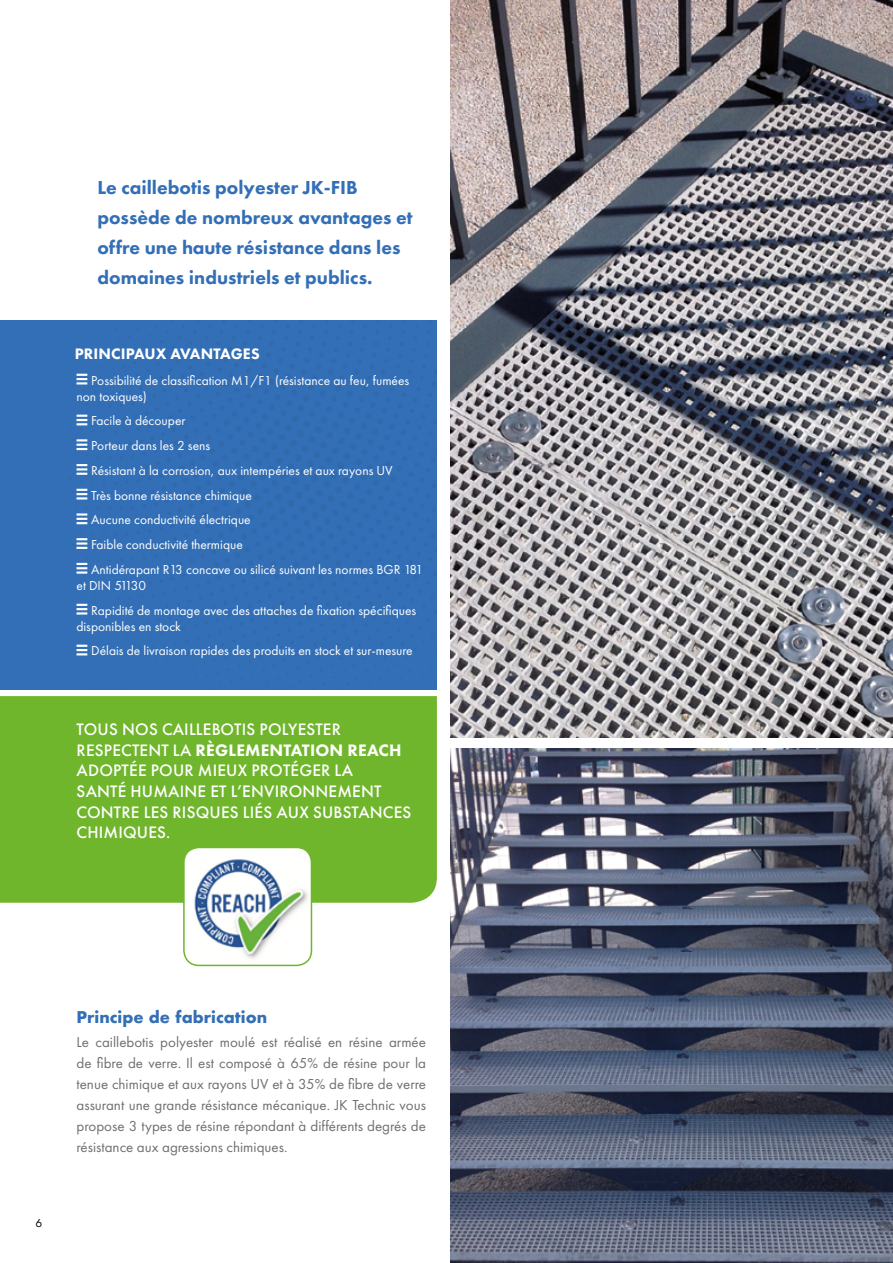
<style>
.page{position:relative;width:893px;height:1263px;background:#fff}
.page>*{position:absolute;margin:0;border:0;box-sizing:border-box;transform-origin:0 0}
.t1{font:800 19.5px/30px "Futura PT";color:#336fb6}
.t2{font:500 17.25px/20.7px "Futura PT";letter-spacing:.01em;color:#fff}
.t3{font:700 15.75px "Futura";color:#336fb6}
.t4{font:800 15.75px "Futura PT";letter-spacing:.01em;color:#fff}
.t5{font:15px/21px "Futura PT";color:#706f6f;text-align:justify}
.t6{font:13.5px/24.8px "Futura PT";color:#fff}
.t7{font:12px "Futura PT";color:#000}
.s1{font-weight:800}
</style>
<div class="page">
<img style="left:451px;top:748px;width:442px;height:515px">
<img style="left:451px;top:0;width:442px;height:737px">
<div style="left:0;top:320px;width:437px;height:370px;background:#336fb6"></div>
<div style="left:0;top:696px;width:437px;height:207px;background:#70b62c"></div>
<div style="left:184px;top:847px;width:127px;height:118px;background:#fff;border-radius:15px"></div>
<img style="left:189px;top:850px;width:121px;height:112px">
<div style="left:183px;top:847px;width:129px;height:119px;border:2px solid #70b62c;border-radius:15px"></div>
<h1 class="t1" style="left:97px;top:172px;width:317px">Le caillebotis polyester JK-FIB possède de nombreux avantages et offre une haute résistance dans les domaines industriels et publics.</h1>
<p class="t4" style="left:75px;top:344px;width:186px">PRINCIPAUX AVANTAGES</p>
<p class="t6" style="left:77px;top:372px;width:334px;line-height:16.2px;text-indent:15px">Possibilité de classification M1/F1 (résistance au feu, fumées non toxiques)</p>
<p class="t6" style="left:91px;top:408px;width:333px">Facile à découper<br>Porteur dans les 2 sens<br>Résistant à la corrosion, aux intempéries et aux rayons UV<br>Très bonne résistance chimique<br>Aucune conductivité électrique<br>Faible conductivité thermique<br>Antidérapant R13 concave ou silicé suivant les normes BGR 181</p>
<p class="t6" style="left:91px;top:573px;width:327px;text-indent:-15px">et DIN 51130<br>Rapidité de montage avec des attaches de fixation spécifiques</p>
<p class="t6" style="left:91px;top:614px;width:323px;text-indent:-15px">disponibles en stock<br>Délais de livraison rapides des produits en stock et sur-mesure</p>
<p class="t2" style="left:77px;top:719px;width:336px">TOUS NOS CAILLEBOTIS POLYESTER<br>RESPECTENT LA <span class="s1">RÈGLEMENTATION REACH<br></span>ADOPTÉE POUR MIEUX PROTÉGER LA<br>SANTÉ HUMAINE ET L’ENVIRONNEMENT<br>CONTRE LES RISQUES LIÉS AUX SUBSTANCES<br>CHIMIQUES.</p>
<p class="t7" style="left:36px;top:1216px;width:8px">6</p>
<p class="t3" style="left:77px;top:1005px;width:192px">Principe de fabrication</p>
<p class="t5" style="left:77px;top:1031px;width:351px">Le caillebotis polyester moulé est réalisé en résine armée de fibre de verre. Il est composé à 65% de résine pour la tenue chimique et aux rayons UV et à 35% de fibre de verre assurant une grande résistance mécanique. JK Technic vous propose 3 types de résine répondant à différents degrés de résistance aux agressions chimiques.</p>
</div>
